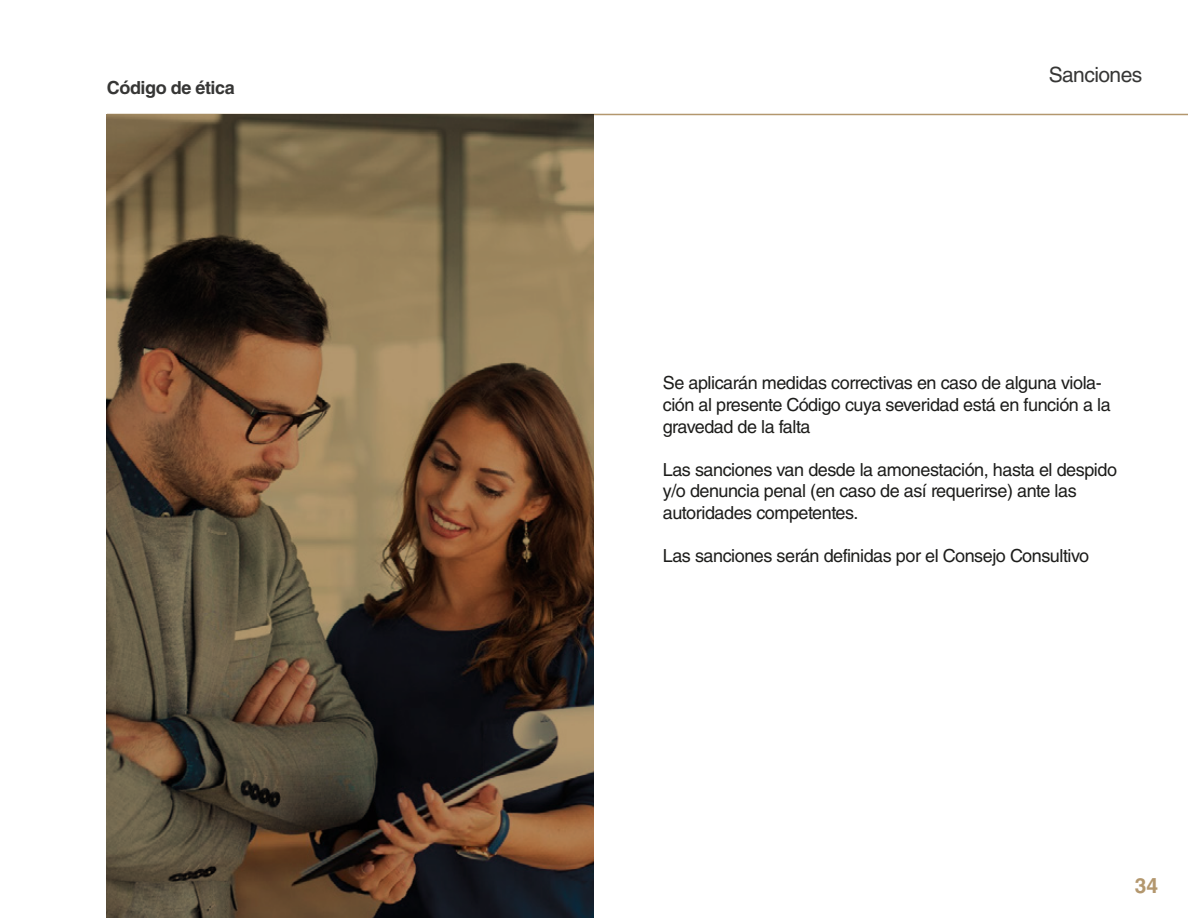
<style>
.page{position:relative;width:1188px;height:918px;background:#fff}
.page>*{position:absolute;margin:0;border:0;box-sizing:border-box;transform-origin:0 0}
.t1{font:21px "Helvetica LT Std";letter-spacing:-.025em;color:#363635}
.t2{font:700 21px "Helvetica LT Std";color:#b3976e}
.t3{font:18px/21.6px "Helvetica LT Std";letter-spacing:-.025em;color:#1d1d1b}
.t4{font:700 18px "Helvetica LT Std";letter-spacing:-.025em;color:#363635}
</style>
<div class="page">
<hr style="left:107px;top:114px;width:1081px;height:1px;background:#b3976e">
<img style="left:107px;top:114px;width:487px;height:804px">
<p class="t4" style="left:107px;top:76px;width:129px">Código de ética</p>
<p class="t1" style="left:1049px;top:62px;width:95px">Sanciones</p>
<p class="t3" style="left:663px;top:372px;width:449px">Se aplicarán medidas correctivas en caso de alguna viola&shy;ción al presente Código cuya severidad está en función a la gravedad de la falta</p>
<p class="t3" style="left:663px;top:459px;width:456px">Las sanciones van desde la amonestación, hasta el despido y/o denuncia penal (en caso de así requerirse) ante las autoridades competentes.</p>
<p class="t3" style="left:663px;top:545px;width:428px">Las sanciones serán definidas por el Consejo Consultivo</p>
<p class="t2" style="left:1135px;top:872px;width:25px">34</p>
</div>
